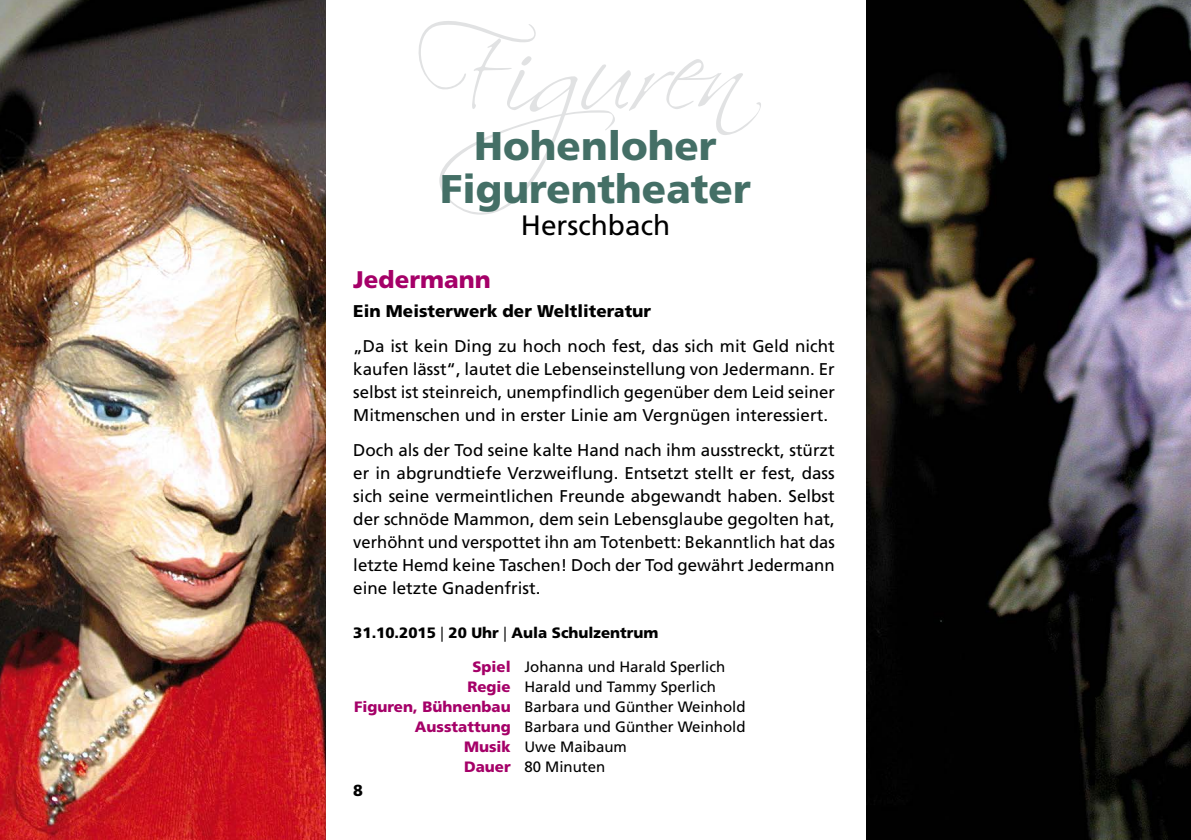
<style>
.page{position:relative;width:1191px;height:840px;background:#fff}
.page>*{position:absolute;margin:0;border:0;box-sizing:border-box;transform-origin:0 0}
.t1{font:900 40px/42.8px "Frutiger";color:#446f66;text-align:center}
.t2{font:28px "Frutiger";color:#000}
.t3{font:900 24px "Frutiger";color:#a50068}
.t4{font:17px/23px "Frutiger";color:#000;text-align:justify}
.t5{font:900 17px "Frutiger";color:#000}
.t6{font:900 16px "Frutiger";color:#000}
.t7{font:15px/20px "Frutiger";color:#000}
.t8{font:900 15px/20px "Frutiger";color:#a50068;text-align:right}
.t9{font:900 15px "Frutiger";color:#000}
.s1{font-weight:400;font-stretch:condensed}
</style>
<div class="page">
<img style="left:0;top:0;width:325px;height:839px">
<img style="left:866px;top:0;width:325px;height:839px">
<svg style="left:418px;top:21px;width:343px;height:194px"></svg>
<h1 class="t1" style="left:440px;top:124px;width:312px">Hohenloher<br>Figurentheater</h1>
<h2 class="t2" style="left:521px;top:209px;width:151px">Herschbach</h2>
<h3 class="t3" style="left:353px;top:264px;width:139px">Jedermann</h3>
<p class="t5" style="left:353px;top:300px;width:299px">Ein Meisterwerk der Weltliteratur</p>
<p class="t4" style="left:353px;top:334px;width:483px">„Da ist kein Ding zu hoch noch fest, das sich mit Geld nicht kaufen lässt“, lautet die Lebenseinstellung von Jedermann. Er selbst ist steinreich, unempfindlich gegenüber dem Leid seiner Mitmenschen und in erster Linie am Vergnügen interessiert.</p>
<p class="t4" style="left:353px;top:438px;width:483px">Doch als der Tod seine kalte Hand nach ihm ausstreckt, stürzt er in abgrundtiefe Verzweiflung. Entsetzt stellt er fest, dass sich seine vermeintlichen Freunde abgewandt haben. Selbst der schnöde Mammon, dem sein Lebensglaube gegolten hat, verhöhnt und verspottet ihn am Totenbett: Bekanntlich hat das letzte Hemd keine Taschen! Doch der Tod gewährt Jedermann eine letzte Gnadenfrist.</p>
<p class="t9" style="left:353px;top:623px;width:307px">31.10.2015 <span class="s1">|</span> 20 Uhr <span class="s1">|</span> Aula Schulzentrum</p>
<p class="t8" style="left:354px;top:656px;width:158px">Spiel<br>Regie<br>Figuren, Bühnenbau<br>Ausstattung<br>Musik<br>Dauer</p>
<p class="t7" style="left:524px;top:656px;width:223px">Johanna und Harald Sperlich<br>Harald und Tammy Sperlich<br>Barbara und Günther Weinhold<br>Barbara und Günther Weinhold<br>Uwe Maibaum<br>80 Minuten</p>
<p class="t6" style="left:353px;top:780px;width:11px">8</p>
</div>
